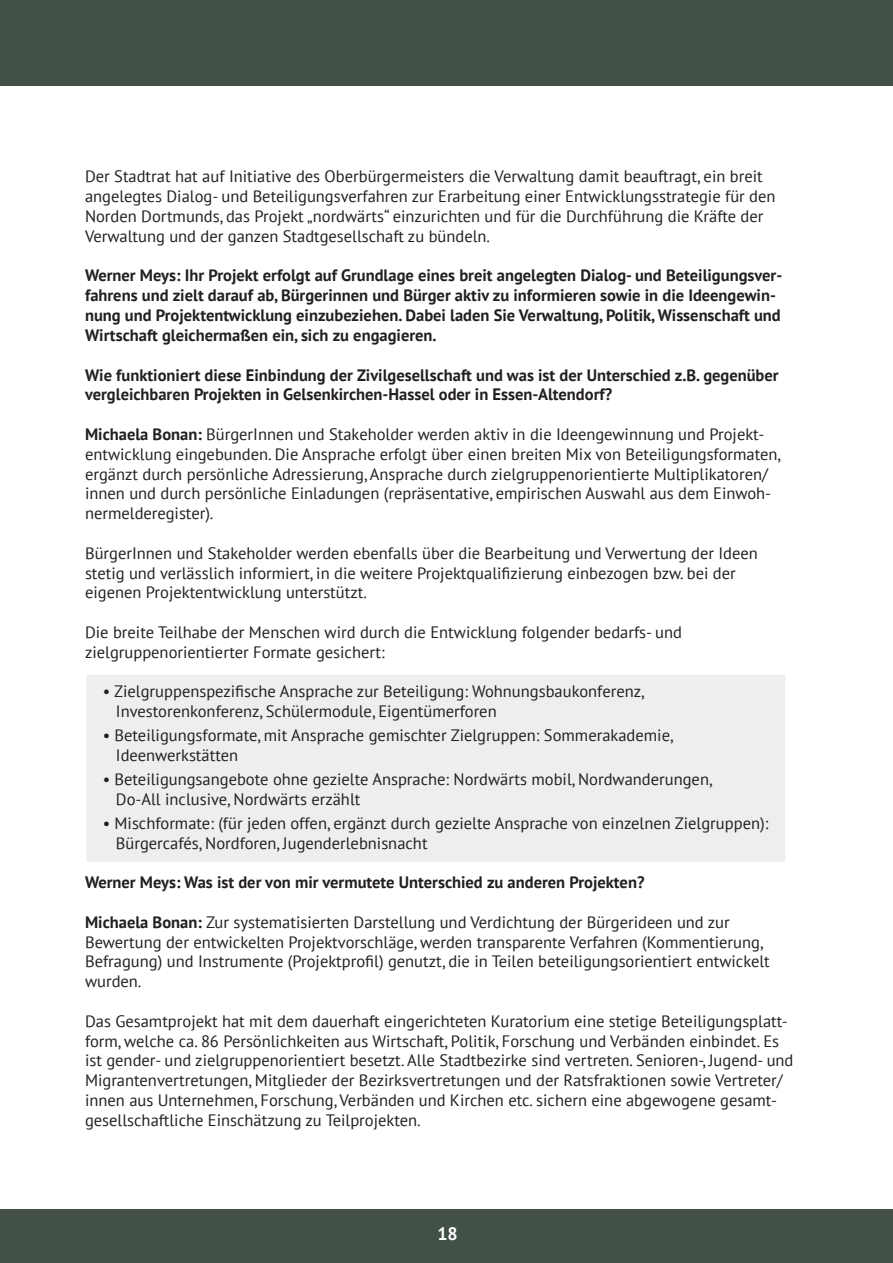
<style>
.page{position:relative;width:893px;height:1263px;background:#fff}
.page>*{position:absolute;margin:0;border:0;box-sizing:border-box;transform-origin:0 0}
.t1{font:700 18px "PT Sans";color:#fff}
.t2{font:16.5px/19.8px "PT Sans";color:#231f20}
.t3{font:700 16.5px/19.8px "PT Sans";color:#231f20}
.s1{font-weight:700}
</style>
<div class="page">
<div style="left:0;top:0;width:893px;height:85px;background:#435046"></div>
<div style="left:0;top:1210px;width:893px;height:53px;background:#435046"></div>
<div style="left:86px;top:674px;width:700px;height:188px;background:#edeef0"></div>
<div style="left:85px;top:673px;width:702px;height:190px;border:2px solid #fff"></div>
<p class="t2" style="left:85px;top:166px;width:692px">Der Stadtrat hat auf Initiative des Oberbürgermeisters die Verwaltung damit beauftragt, ein breit angelegtes Dialog- und Beteiligungsverfahren zur Erarbeitung einer Entwicklungsstrategie für den Norden Dortmunds, das Projekt „nordwärts“ einzurichten und für die Durchführung die Kräfte der Verwaltung und der ganzen Stadtgesellschaft zu bündeln.</p>
<p class="t3" style="left:85px;top:265px;width:699px">Werner Meys: Ihr Projekt erfolgt auf Grundlage eines breit angelegten Dialog- und Beteiligungsver&shy;fahrens und zielt darauf ab, Bürgerinnen und Bürger aktiv zu informieren sowie in die Ideengewin&shy;nung und Projektentwicklung einzubeziehen. Dabei laden Sie Verwaltung, Politik, Wissenschaft und Wirtschaft gleichermaßen ein, sich zu engagieren.</p>
<p class="t3" style="left:85px;top:364px;width:695px">Wie funktioniert diese Einbindung der Zivilgesellschaft und was ist der Unterschied z.B. gegenüber vergleichbaren Projekten in Gelsenkirchen-Hassel oder in Essen-Altendorf?</p>
<p class="t2" style="left:85px;top:424px;width:697px"><span class="s1">Michaela Bonan:</span> BürgerInnen und Stakeholder werden aktiv in die Ideengewinnung und Projekt&shy;entwicklung eingebunden. Die Ansprache erfolgt über einen breiten Mix von Beteiligungsformaten, ergänzt durch persönliche Adressierung, Ansprache durch zielgruppenorientierte Multiplikatoren/ innen und durch persönliche Einladungen (repräsentative, empirischen Auswahl aus dem Einwoh&shy;nermelderegister).</p>
<p class="t2" style="left:85px;top:543px;width:674px">BürgerInnen und Stakeholder werden ebenfalls über die Bearbeitung und Verwertung der Ideen stetig und verlässlich informiert, in die weitere Projektqualifizierung einbezogen bzw. bei der eigenen Projektentwicklung unterstützt.</p>
<p class="t2" style="left:85px;top:622px;width:598px">Die breite Teilhabe der Menschen wird durch die Entwicklung folgender bedarfs- und zielgruppenorientierter Formate gesichert:</p>
<p class="t2" style="left:116px;top:681px;width:530px;text-indent:-13px">• Zielgruppenspezifische Ansprache zur Beteiligung: Wohnungsbaukonferenz,<br>Investorenkonferenz, Schülermodule, Eigentümerforen</p>
<p class="t2" style="left:116px;top:725px;width:559px;text-indent:-13px">• Beteiligungsformate, mit Ansprache gemischter Zielgruppen: Sommerakademie,<br>Ideenwerkstätten</p>
<p class="t2" style="left:116px;top:769px;width:598px;text-indent:-13px">• Beteiligungsangebote ohne gezielte Ansprache: Nordwärts mobil, Nordwanderungen,<br>Do-All inclusive, Nordwärts erzählt</p>
<p class="t2" style="left:116px;top:813px;width:654px;text-indent:-13px">• Mischformate: (für jeden offen, ergänzt durch gezielte Ansprache von einzelnen Zielgruppen):<br>Bürgercafés, Nordforen, Jugenderlebnisnacht</p>
<p class="t3" style="left:85px;top:872px;width:561px">Werner Meys: Was ist der von mir vermutete Unterschied zu anderen Projekten?</p>
<p class="t2" style="left:85px;top:912px;width:686px"><span class="s1">Michaela Bonan:</span> Zur systematisierten Darstellung und Verdichtung der Bürgerideen und zur Bewertung der entwickelten Projektvorschläge, werden transparente Verfahren (Kommentierung, Befragung) und Instrumente (Projektprofil) genutzt, die in Teilen beteiligungsorientiert entwickelt wurden.</p>
<p class="t2" style="left:85px;top:1011px;width:710px">Das Gesamtprojekt hat mit dem dauerhaft eingerichteten Kuratorium eine stetige Beteiligungsplatt&shy;form, welche ca. 86 Persönlichkeiten aus Wirtschaft, Politik, Forschung und Verbänden einbindet. Es ist gender- und zielgruppenorientiert besetzt. Alle Stadtbezirke sind vertreten. Senioren-, Jugend- und Migrantenvertretungen, Mitglieder der Bezirksvertretungen und der Ratsfraktionen sowie Vertreter/ innen aus Unternehmen, Forschung, Verbänden und Kirchen etc. sichern eine abgewogene gesamt&shy;gesellschaftliche Einschätzung zu Teilprojekten.</p>
<p class="t1" style="left:437px;top:1222px;width:22px">18</p>
</div>
